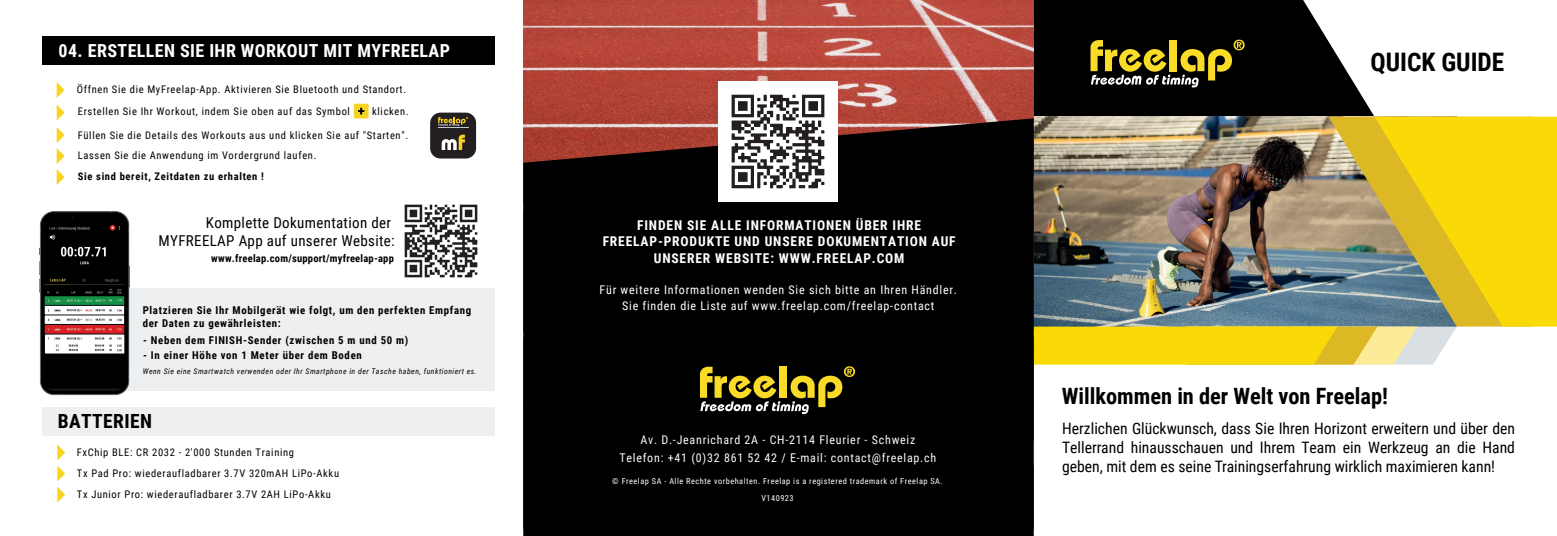
<style>
.page{position:relative;width:1557px;height:536px;background:#fff}
.page>*{position:absolute;margin:0;border:0;box-sizing:border-box;transform-origin:0 0}
.t1{font:700 25.5px "Roboto Condensed";color:#000}
.t2{font:700 22.5px "Roboto Condensed";color:#000}
.t3{font:700 19.5px "Roboto Condensed";letter-spacing:.02em;color:#000}
.t4{font:700 18px "Roboto Condensed";letter-spacing:.02em;color:#fff}
.t5{font:15.75px/18.9px "Roboto Condensed";color:#000;text-align:justify}
.t6{font:15px/18px "Roboto Condensed";letter-spacing:.02em;color:#000;text-align:right}
.t7{font:700 13.5px/16.5px "Roboto Condensed";letter-spacing:.065em;color:#fff;text-align:center}
.t8{font:12px/16.5px "Roboto Condensed";letter-spacing:.065em;color:#fff;text-align:center}
.t9{font:12px/18px "Roboto Condensed";letter-spacing:.065em;color:#fbfbfc;text-align:center}
.t10{font:700 10.8px/12.9px "Roboto Condensed";letter-spacing:.065em;color:#000}
.t11{font:10.5px/21px "Roboto Condensed";letter-spacing:.065em;color:#000}
.t12{font:700 10.5px "Roboto Condensed";letter-spacing:.02em;color:#000}
.t13{font:700 10.5px "Roboto Condensed";letter-spacing:.065em;color:#000}
.t14{font:8.25px/16.5px "Roboto Condensed";letter-spacing:.065em;color:#fff;text-align:center}
.t15{font:italic 7.8px "Roboto Condensed";letter-spacing:.065em;color:#000}
</style>
<div class="page">
<div style="left:42px;top:36px;width:452px;height:28px;background:#000"></div>
<div style="left:42px;top:407px;width:452px;height:29px;background:#edeff0"></div>
<div style="left:105px;top:288px;width:389px;height:103px;background:#edeff0"></div>
<svg style="left:1033px;top:0;width:404px;height:117px;fill:#000"></svg>
<img style="left:1033px;top:117px;width:295px;height:209px">
<img style="left:1328px;top:117px;width:46px;height:209px">
<svg style="left:1374px;top:117px;width:182px;height:209px;background:#dec620"></svg>
<svg style="left:1033px;top:326px;width:423px;height:38px;background:#f1d833"></svg>
<img style="left:523px;top:0;width:510px;height:118px">
<div style="left:523px;top:118px;width:510px;height:418px;background:#000"></div>
<svg style="left:1090px;top:40px;width:154px;height:47px;background:#5e541d"></svg>
<img style="left:718px;top:82px;width:119px;height:119px">
<svg style="left:700px;top:366px;width:155px;height:48px;background:#5b521c"></svg>
<img style="left:404px;top:204px;width:74px;height:74px">
<svg style="left:57px;top:82px;width:8px;height:16px"></svg>
<svg style="left:57px;top:105px;width:8px;height:15px"></svg>
<svg style="left:57px;top:127px;width:8px;height:58px"></svg>
<svg style="left:57px;top:444px;width:8px;height:58px"></svg>
<div style="left:430px;top:113px;width:46px;height:45px;background:#231f20;border-radius:10px"></div>
<svg style="left:438px;top:117px;width:30px;height:9px"></svg>
<hr style="left:438px;top:128px;width:30px;height:1px;background:#c3c8ce">
<svg style="left:441px;top:135px;width:24px;height:15px"></svg>
<img style="left:39px;top:211px;width:91px;height:185px">
<svg style="left:354px;top:104px;width:14px;height:14px"></svg>
<h3 class="t4" style="left:59px;top:38px;width:393px">04. ERSTELLEN SIE IHR WORKOUT MIT MYFREELAP</h3>
<p class="t11" style="left:77px;top:78px;width:331px">Öffnen Sie die MyFreelap-App. Aktivieren Sie Bluetooth und Standort.</p>
<p class="t11" style="left:78px;top:124px;width:332px">Füllen Sie die Details des Workouts aus und klicken Sie auf "Starten".</p>
<p class="t11" style="left:78px;top:100px;width:274px">Erstellen Sie Ihr Workout, indem Sie oben auf das Symbol</p>
<p class="t11" style="left:372px;top:100px;width:38px">klicken.</p>
<p class="t11" style="left:78px;top:145px;width:240px">Lassen Sie die Anwendung im Vordergrund laufen.</p>
<p class="t13" style="left:78px;top:169px;width:187px">Sie sind bereit, Zeitdaten zu erhalten !</p>
<h3 class="t6" style="left:158px;top:213px;width:238px">Komplette Dokumentation der<br>MYFREELAP App auf unserer Website:</h3>
<p class="t12" style="left:211px;top:251px;width:184px">www.freelap.com/support/myfreelap-app</p>
<p class="t10" style="left:143px;top:303px;width:330px">Platzieren Sie Ihr Mobilgerät wie folgt, um den perfekten Empfang der Daten zu gewährleisten:</p>
<p class="t10" style="left:143px;top:333px;width:266px">- Neben dem FINISH-Sender (zwischen 5 m und 50 m)</p>
<p class="t10" style="left:143px;top:348px;width:220px">- In einer Höhe von 1 Meter über dem Boden</p>
<p class="t15" style="left:143px;top:365px;width:336px">Wenn Sie eine Smartwatch verwenden oder Ihr Smartphone in der Tasche haben, funktioniert es.</p>
<h3 class="t3" style="left:58px;top:408px;width:96px">BATTERIEN</h3>
<p class="t11" style="left:77px;top:441px;width:264px">FxChip BLE: CR 2032 - 2'000 Stunden Training<br>Tx Pad Pro: wiederaufladbarer 3.7V 320mAH LiPo-Akku<br>Tx Junior Pro: wiederaufladbarer 3.7V 2AH LiPo-Akku</p>
<p class="t7" style="left:602px;top:216px;width:354px">FINDEN SIE ALLE INFORMATIONEN ÜBER IHRE<br>FREELAP-PRODUKTE UND UNSERE DOKUMENTATION AUF<br>UNSERER WEBSITE: WWW.FREELAP.COM</p>
<p class="t8" style="left:599px;top:280px;width:359px">Für weitere Informationen wenden Sie sich bitte an Ihren Händler.<br>Sie finden die Liste auf www.freelap.com/freelap-contact</p>
<p class="t9" style="left:619px;top:431px;width:318px">Av. D.-Jeanrichard 2A - CH-2114 Fleurier - Schweiz<br>Telefon: +41 (0)32 861 52 42 / E-mail: contact@freelap.ch</p>
<p class="t14" style="left:612px;top:472px;width:332px">© Freelap SA - Alle Rechte vorbehalten. Freelap is a registered trademark of Freelap SA.<br>V140923</p>
<h1 class="t1" style="left:1370px;top:44px;width:135px">QUICK GUIDE</h1>
<h2 class="t2" style="left:1061px;top:380px;width:327px">Willkommen in der Welt von Freelap!</h2>
<h3 class="t5" style="left:1062px;top:419px;width:454px">Herzlichen Glückwunsch, dass Sie Ihren Horizont erweitern und über den Tellerrand hinausschauen und Ihrem Team ein Werkzeug an die Hand geben, mit dem es seine Trainingserfahrung wirklich maximieren kann!</h3>
</div>
